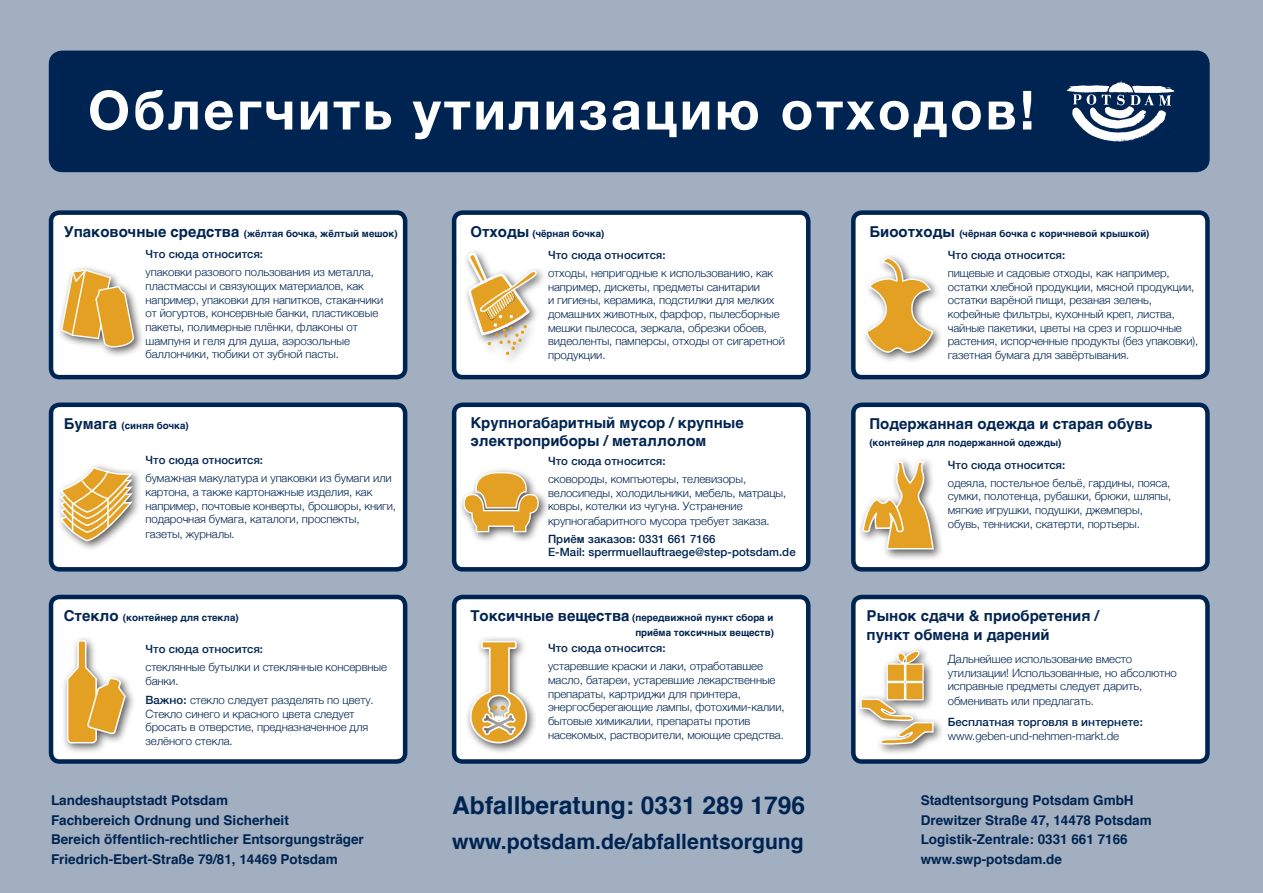
<style>
.page{position:relative;width:1263px;height:893px;background:#a1afc0}
.page>*{position:absolute;margin:0;border:0;box-sizing:border-box;transform-origin:0 0}
.t1{font:700 54px "Helvetica Neue";letter-spacing:.05em;color:#fff}
.t2{font:700 24.6px "Helvetica";color:#002451}
.t3{font:700 21.15px "Helvetica";color:#002451}
.t4{font:700 15px/18px "Helvetica";color:#002451}
.t5{font:700 13.5px/19.5px "Helvetica";color:#002451}
.t6{font:300 11.4px/13.6px "Helvetica Neue";letter-spacing:-.005em;color:#002451}
.t7{font:500 11.4px/13.6px "Helvetica Neue";letter-spacing:.005em;color:#002451}
.t8{font:700 9.75px/15px "Helvetica";color:#002451;text-align:right}
.s1{font-size:15px}
.s2{font-weight:500}
</style>
<div class="page">
<div style="left:50px;top:51px;width:1159px;height:120px;background:#002451;border-radius:13px"></div>
<div style="left:49px;top:51px;width:1161px;height:121px;border:2px solid #002451;border-radius:13px"></div>
<div style="left:51px;top:213px;width:354px;height:164px;background:#fff;border-radius:9px"></div>
<div style="left:49px;top:210px;width:358px;height:169px;border:4px solid #002451;border-radius:9px"></div>
<div style="left:454px;top:213px;width:354px;height:164px;background:#fff;border-radius:9px"></div>
<div style="left:452px;top:210px;width:358px;height:169px;border:4px solid #002451;border-radius:9px"></div>
<div style="left:853px;top:213px;width:354px;height:164px;background:#fff;border-radius:9px"></div>
<div style="left:851px;top:210px;width:359px;height:169px;border:4px solid #002451;border-radius:9px"></div>
<div style="left:51px;top:405px;width:354px;height:164px;background:#fff;border-radius:9px"></div>
<div style="left:49px;top:403px;width:358px;height:169px;border:4px solid #002451;border-radius:9px"></div>
<div style="left:454px;top:405px;width:354px;height:164px;background:#fff;border-radius:9px"></div>
<div style="left:452px;top:403px;width:358px;height:169px;border:4px solid #002451;border-radius:9px"></div>
<div style="left:853px;top:405px;width:354px;height:164px;background:#fff;border-radius:9px"></div>
<div style="left:851px;top:403px;width:359px;height:169px;border:4px solid #002451;border-radius:9px"></div>
<div style="left:51px;top:597px;width:354px;height:164px;background:#fff;border-radius:9px"></div>
<div style="left:49px;top:595px;width:358px;height:169px;border:4px solid #002451;border-radius:9px"></div>
<div style="left:454px;top:597px;width:354px;height:164px;background:#fff;border-radius:9px"></div>
<div style="left:452px;top:595px;width:358px;height:169px;border:4px solid #002451;border-radius:9px"></div>
<div style="left:853px;top:597px;width:354px;height:164px;background:#fff;border-radius:9px"></div>
<div style="left:851px;top:595px;width:359px;height:169px;border:4px solid #002451;border-radius:9px"></div>
<div style="left:57px;top:265px;width:88px;height:93px;background:#231f20;opacity:.75"></div>
<svg style="left:60px;top:266px;width:75px;height:91px"></svg>
<div style="left:62px;top:635px;width:74px;height:120px;background:#231f20;opacity:.75"></div>
<svg style="left:66px;top:639px;width:60px;height:105px"></svg>
<div style="left:459px;top:467px;width:90px;height:76px;background:#231f20;opacity:.75"></div>
<div style="left:465px;top:635px;width:73px;height:119px;background:#231f20;opacity:.75"></div>
<svg style="left:469px;top:640px;width:59px;height:104px"></svg>
<div style="left:56px;top:462px;width:87px;height:90px;background:#231f20;opacity:.75"></div>
<svg style="left:59px;top:467px;width:73px;height:75px"></svg>
<img style="left:1067px;top:81px;width:107px;height:12px">
<svg style="left:464px;top:210px;width:75px;height:323px"></svg>
<div style="left:858px;top:457px;width:86px;height:104px;background:#231f20;opacity:.75"></div>
<svg style="left:862px;top:462px;width:72px;height:88px"></svg>
<div style="left:855px;top:646px;width:90px;height:109px;background:#231f20;opacity:.75"></div>
<svg style="left:859px;top:650px;width:75px;height:97px"></svg>
<div style="left:861px;top:252px;width:82px;height:112px;background:#231f20;opacity:.75"></div>
<svg style="left:866px;top:256px;width:69px;height:100px"></svg>
<h1 class="t1" style="left:88px;top:68px;width:948px">Облегчить утилизацию отходов!</h1>
<p class="t8" style="left:64px;top:226px;width:335px"><span class="s1">Упаковочные средства</span> (жёлтая бочка, жёлтый мешок)</p>
<p class="t8" style="left:470px;top:226px;width:136px"><span class="s1">Отходы</span> (чёрная бочка)</p>
<p class="t8" style="left:869px;top:226px;width:282px"><span class="s1">Биоотходы</span> (чёрная бочка с коричневой крышкой)</p>
<p class="t7" style="left:145px;top:247px;width:119px">Что сюда относится:</p>
<p class="t6" style="left:145px;top:265px;width:239px">упаковки разового пользования из металла, пластмассы и связующих материалов, как например, упаковки для напитков, стаканчики от йогуртов, консервные банки, пластиковые пакеты, полимерные плёнки, флаконы от шампуня и геля для душа, аэрозольные баллончики, тюбики от зубной пасты.</p>
<p class="t7" style="left:548px;top:248px;width:119px">Что сюда относится:</p>
<p class="t6" style="left:548px;top:265px;width:238px">отходы, непригодные к использованию, как например, дискеты, предметы санитарии<br>и гигиены, керамика, подстилки для мелких домашних животных, фарфор, пылесборные мешки пылесоса, зеркала, обрезки обоев, видеоленты, памперсы, отходы от сигаретной продукции.</p>
<p class="t7" style="left:948px;top:248px;width:119px">Что сюда относится:</p>
<p class="t6" style="left:948px;top:265px;width:252px">пищевые и садовые отходы, как например, остатки хлебной продукции, мясной продукции, остатки варёной пищи, резаная зелень, кофейные фильтры, кухонный креп, листва, чайные пакетики, цветы на срез и горшочные растения, испорченные продукты (без упаковки), газетная бумага для завёртывания.</p>
<p class="t8" style="left:64px;top:419px;width:126px"><span class="s1">Бумага</span> (синяя бочка)</p>
<h3 class="t4" style="left:470px;top:414px;width:275px">Крупногабаритный мусор / крупные электроприборы / металлолом</h3>
<h3 class="t4" style="left:869px;top:415px;width:284px">Подержанная одежда и старая обувь</h3>
<p class="t8" style="left:869px;top:435px;width:194px">(контейнер для подержанной одежды)</p>
<p class="t7" style="left:145px;top:453px;width:119px">Что сюда относится:</p>
<p class="t6" style="left:145px;top:471px;width:252px">бумажная макулатура и упаковки из бумаги или картона, а также картонажные изделия, как например, почтовые конверты, брошюры, книги, подарочная бумага, каталоги, проспекты,</p>
<p class="t6" style="left:145px;top:527px;width:91px">газеты, журналы.</p>
<p class="t7" style="left:548px;top:454px;width:119px">Что сюда относится:</p>
<p class="t6" style="left:548px;top:471px;width:240px">сковороды, компъютеры, телевизоры, велосипеды, холодильники, мебель, матрацы, ковры, котелки из чугуна. Устранение крупногабаритного мусора требует заказа.</p>
<p class="t7" style="left:548px;top:531px;width:249px">Приём заказов: 0331 661 7166<br>E-Mail: sperrmuellauftraege@step-potsdam.de</p>
<p class="t7" style="left:948px;top:457px;width:119px">Что сюда относится:</p>
<p class="t6" style="left:948px;top:475px;width:225px">одеяла, постельное бельё, гардины, пояса, сумки, полотенца, рубашки, брюки, шляпы, мягкие игрушки, подушки, джемперы, обувь, тенниски, скатерти, портьеры.</p>
<p class="t8" style="left:64px;top:610px;width:176px"><span class="s1">Стекло</span> (контейнер для стекла)</p>
<p class="t8" style="left:470px;top:610px;width:305px"><span class="s1">Токсичные вещества</span> (передвижной пункт сбора и приёма токсичных веществ)</p>
<h3 class="t4" style="left:867px;top:607px;width:234px;line-height:18.6px">Рынок сдачи &amp; приобретения / пункт обмена и дарений</h3>
<p class="t7" style="left:548px;top:641px;width:119px">Что сюда относится:</p>
<p class="t6" style="left:548px;top:659px;width:238px">устаревшие краски и лаки, отработавшее масло, батареи, устаревшие лекарственные препараты, картриджи для принтера, энергосберегающие лампы, фотохими-калии, бытовые химикалии, препараты против насекомых, растворители, моющие средства.</p>
<p class="t6" style="left:948px;top:651px;width:231px">Дальнейшее использование вместо утилизации! Использованные, но абсолютно исправные предметы следует дарить, обменивать или предлагать.</p>
<p class="t7" style="left:145px;top:641px;width:119px">Что сюда относится:</p>
<p class="t6" style="left:145px;top:659px;width:243px;line-height:14.4px">стеклянные бутылки и стеклянные консервные банки.</p>
<p class="t6" style="left:145px;top:692px;width:230px"><span class="s2">Важно:</span> стекло следует разделять по цвету.<br>Стекло синего и красного цвета следует бросать в отверстие, предназначенное для зелёного стекла.</p>
<p class="t7" style="left:948px;top:715px;width:197px">Бесплатная торговля в интернете:</p>
<p class="t6" style="left:948px;top:729px;width:173px">www.geben-und-nehmen-markt.de</p>
<p class="t5" style="left:51px;top:791px;width:314px">Landeshauptstadt Potsdam<br>Fachbereich Ordnung und Sicherheit<br>Bereich öffentlich-rechtlicher Entsorgungsträger Friedrich-Ebert-Straße 79/81, 14469 Potsdam</p>
<h2 class="t2" style="left:452px;top:785px;width:355px">Abfallberatung: 0331 289 1796</h2>
<h3 class="t3" style="left:452px;top:825px;width:353px">www.potsdam.de/abfallentsorgung</h3>
<p class="t5" style="left:921px;top:791px;width:233px">Stadtentsorgung Potsdam GmbH<br>Drewitzer Straße 47, 14478 Potsdam<br>Logistik-Zentrale: 0331 661 7166 www.swp-potsdam.de</p>
</div>
